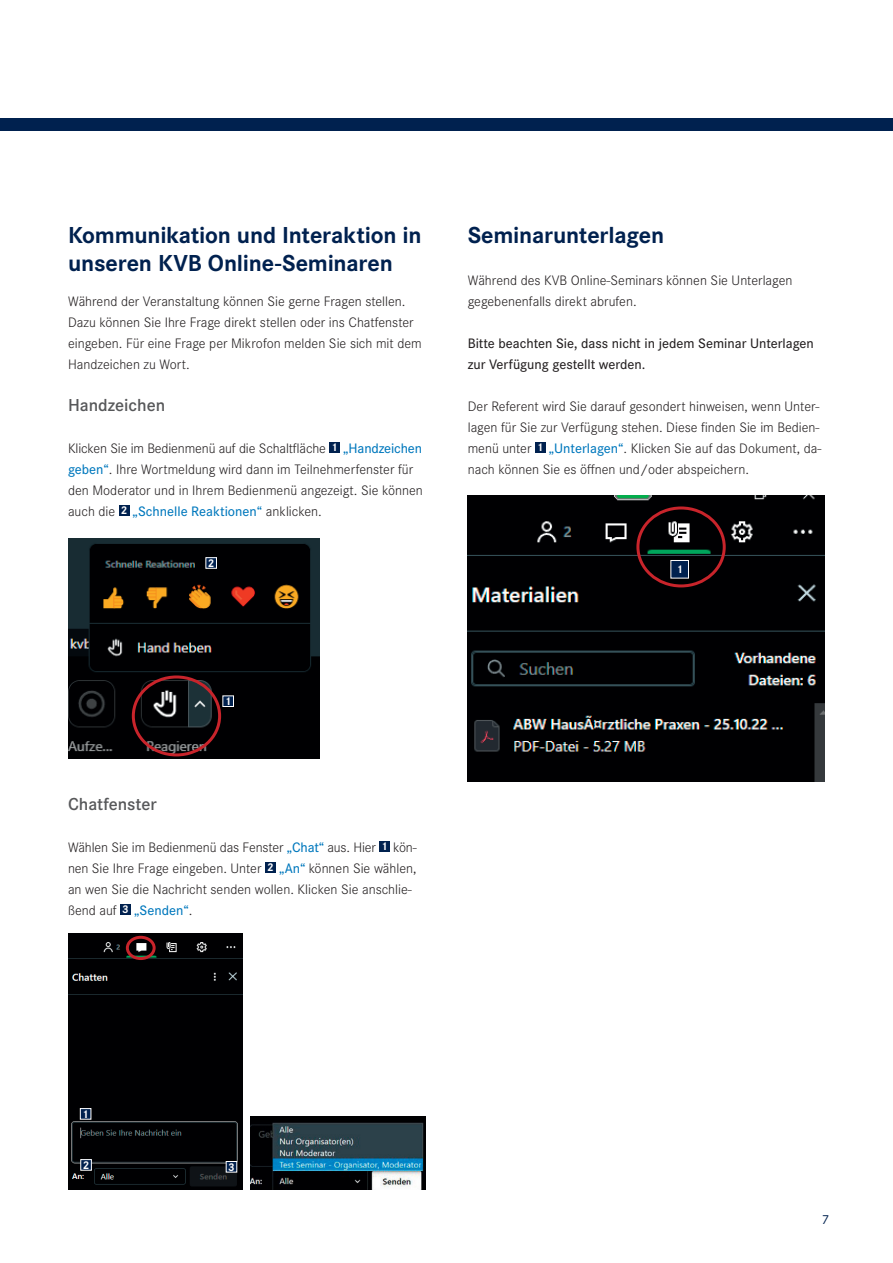
<style>
.page{position:relative;width:893px;height:1263px;background:#fff}
.page>*{position:absolute;margin:0;border:0;box-sizing:border-box;transform-origin:0 0}
.t1{font:700 24px/28.5px "Corporate S";letter-spacing:-.01em;color:#00214f}
.t2{font:600 18px "Corporate S";color:#57585a}
.t3{font:300 14.25px/21px "Corporate S";color:#231f20}
.t4{font:500 14.25px/21px "Corporate S";color:#231f20}
.t5{font:13.5px "Corporate S";color:#00214f}
.t6{font:700 11.7px "Corporate S";color:#fff}
.s1{font-weight:700;font-size:11.7px;color:#fff}
.s2{font-weight:500;color:#0078bd}
</style>
<div class="page">
<div style="left:0;top:118px;width:893px;height:13px;background:#00214f"></div>
<div style="left:329px;top:442px;width:11px;height:11px;background:#00214f"></div>
<div style="left:119px;top:505px;width:10px;height:11px;background:#00214f"></div>
<img style="left:68px;top:539px;width:251px;height:219px">
<div style="left:223px;top:696px;width:10px;height:10px;background:#00214f"></div>
<div style="left:222px;top:695px;width:12px;height:12px;border:1px solid #fff"></div>
<div style="left:206px;top:558px;width:10px;height:10px;background:#00214f"></div>
<div style="left:205px;top:557px;width:12px;height:12px;border:1px solid #fff"></div>
<div style="left:132px;top:675px;width:89px;height:81px;border:3px solid #c8242b;border-radius:50%"></div>
<div style="left:379px;top:841px;width:11px;height:11px;background:#00214f"></div>
<div style="left:265px;top:862px;width:11px;height:11px;background:#00214f"></div>
<div style="left:120px;top:904px;width:11px;height:11px;background:#00214f"></div>
<img style="left:68px;top:1093px;width:174px;height:96px">
<img style="left:251px;top:1116px;width:174px;height:73px">
<div style="left:68px;top:933px;width:174px;height:160px;background:#000002"></div>
<div style="left:80px;top:1108px;width:11px;height:11px;background:#00214f"></div>
<div style="left:80px;top:1108px;width:11px;height:11px;border:1px solid #fff"></div>
<div style="left:226px;top:1161px;width:11px;height:11px;background:#00214f"></div>
<div style="left:226px;top:1161px;width:11px;height:11px;border:1px solid #fff"></div>
<div style="left:81px;top:1159px;width:10px;height:11px;background:#00214f"></div>
<div style="left:80px;top:1159px;width:12px;height:11px;border:1px solid #fff"></div>
<div style="left:126px;top:936px;width:30px;height:24px;border:3px solid #c8242b;border-radius:50%"></div>
<div style="left:535px;top:442px;width:11px;height:11px;background:#00214f"></div>
<img style="left:468px;top:496px;width:357px;height:286px">
<div style="left:671px;top:560px;width:17px;height:18px;background:#00214f"></div>
<div style="left:670px;top:560px;width:19px;height:18px;border:1px solid #fff"></div>
<div style="left:636px;top:506px;width:90px;height:81px;border:3px solid #c8242b;border-radius:50%"></div>
<h1 class="t1" style="left:68px;top:220px;width:355px">Kommunikation und Interaktion in unseren KVB Online-Seminaren</h1>
<p class="t3" style="left:68px;top:290px;width:355px">Während der Veranstaltung können Sie gerne Fragen stellen.<br>Dazu können Sie Ihre Frage direkt stellen oder ins Chatfenster eingeben. Für eine Frage per Mikrofon melden Sie sich mit dem Handzeichen zu Wort.</p>
<p class="t2" style="left:68px;top:393px;width:99px">Handzeichen</p>
<p class="t3" style="left:68px;top:437px;width:356px">Klicken Sie im Bedienmenü auf die Schaltfläche <span class="s1">1</span> <span class="s2">„Handzeichen geben“</span>. Ihre Wortmeldung wird dann im Teilnehmerfenster für den Moderator und in Ihrem Bedienmenü angezeigt. Sie können auch die <span class="s1">2</span> <span class="s2">„Schnelle Reaktionen“</span> anklicken.</p>
<p class="t6" style="left:208px;top:555px;width:8px">2</p>
<h1 class="t1" style="left:468px;top:220px;width:198px">Seminarunterlagen</h1>
<p class="t3" style="left:468px;top:269px;width:326px">Während des KVB Online-Seminars können Sie Unterlagen gegebenenfalls direkt abrufen.</p>
<p class="t4" style="left:468px;top:332px;width:348px">Bitte beachten Sie, dass nicht in jedem Seminar Unterlagen zur Verfügung gestellt werden.</p>
<p class="t3" style="left:468px;top:395px;width:355px">Der Referent wird Sie darauf gesondert hinweisen, wenn Unter&shy;lagen für Sie zur Verfügung stehen. Diese finden Sie im Bedien&shy;menü unter <span class="s1">1</span> <span class="s2">„Unterlagen“</span>. Klicken Sie auf das Dokument, da&shy;nach können Sie es öffnen und/oder abspeichern.</p>
<p class="t6" style="left:676px;top:561px;width:8px">1</p>
<p class="t6" style="left:225px;top:693px;width:8px">1</p>
<p class="t2" style="left:68px;top:792px;width:90px">Chatfenster</p>
<p class="t3" style="left:68px;top:836px;width:350px">Wählen Sie im Bedienmenü das Fenster <span class="s2">„Chat“</span> aus. Hier <span class="s1">1</span> kön&shy;nen Sie Ihre Frage eingeben. Unter <span class="s1">2</span> <span class="s2">„An“</span> können Sie wählen, an wen Sie die Nachricht senden wollen. Klicken Sie anschlie&shy;ßend auf <span class="s1">3</span> <span class="s2">„Senden“</span>.</p>
<p class="t6" style="left:82px;top:1106px;width:8px">1</p>
<p class="t6" style="left:83px;top:1157px;width:8px">2</p>
<p class="t6" style="left:228px;top:1159px;width:8px">3</p>
<p class="t5" style="left:822px;top:1210px;width:9px">7</p>
</div>
